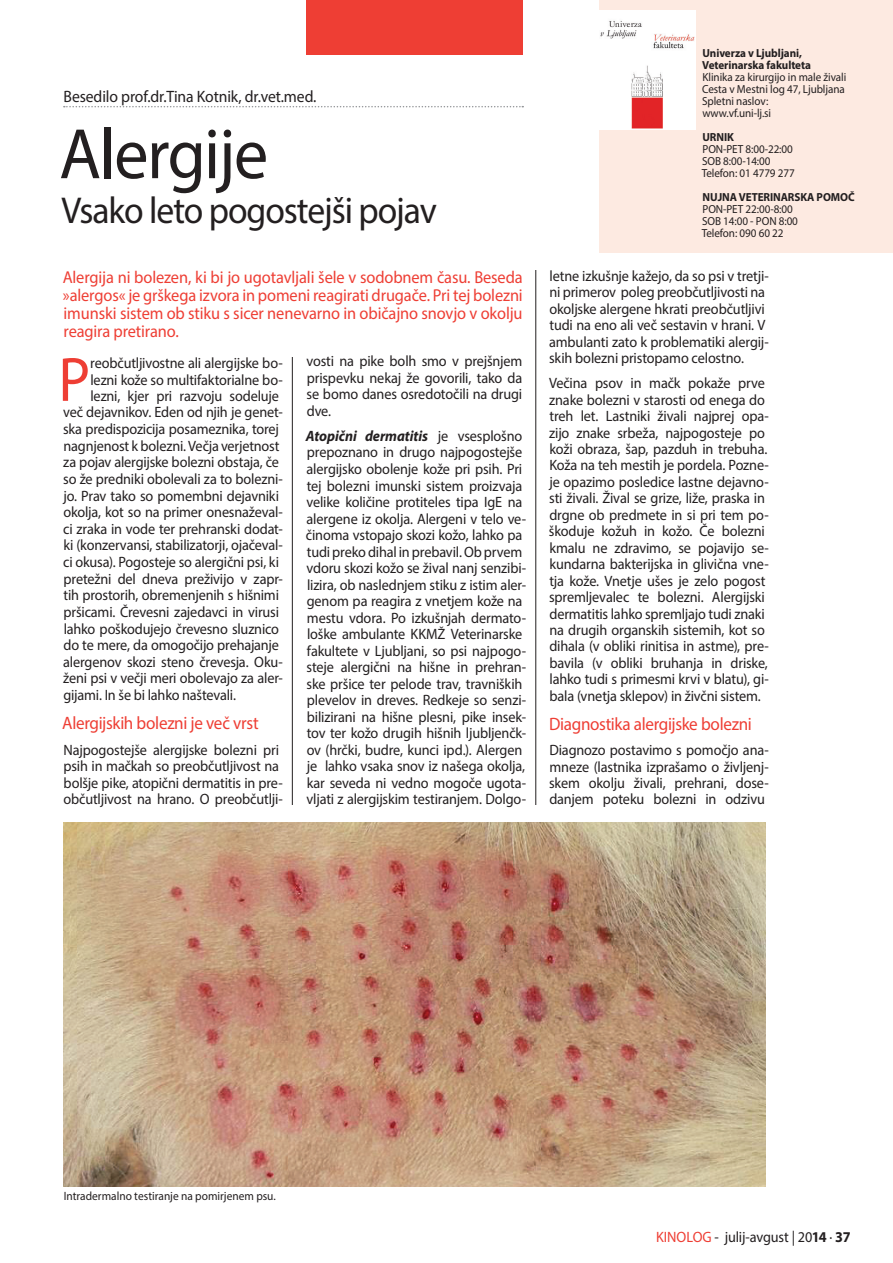
<style>
.page{position:relative;width:893px;height:1263px;background:#fff}
.page>*{position:absolute;margin:0;border:0;box-sizing:border-box;transform-origin:0 0}
.KINOLOG_-_NASLOV_ČLA{font:72px "Myriad Pro";letter-spacing:-.02em;color:#231f20;scale:.95 1}
.DELO_-_ČLANEK_-_teks{font:63px "Myriad Pro";color:#ee3e34;scale:.95 1}
.KINOLOG_-__PODNASLOV{font:37.5px "Myriad Pro";letter-spacing:-.03em;color:#231f20;scale:.95 1}
.KINOLOG_-_naslovi_zo{font:18px "Myriad Pro";letter-spacing:-.02em;color:#ee3e34;scale:.95 1}
.KINOLOG_-_UVODNIK{font:17.25px/18px "Myriad Pro";letter-spacing:-.005em;color:#ee3e34;text-align:justify;scale:.95 1}
.KINOLOG_-_AVTORJI{font:16.5px "Myriad Pro";letter-spacing:-.005em;color:#231f20;scale:.95 1}
.KINOLOG_tekoci_tekst{font:15px/16.5px "Myriad Pro";letter-spacing:-.01em;color:#231f20;scale:.95 1}
.DELO_-_ČLANEK_-_teks-2{font:15px "Myriad Pro";letter-spacing:-.015em;color:#231f20;scale:.95 1}
.LAYOUT_-_strani_desn{font:15px "Myriad Pro";letter-spacing:-.01em;color:#231f20;scale:.95 1}
.KINOLOG-fotografije{font:12px "Myriad Pro";color:#231f20;scale:.95 1}
.t1{font:11.7px/12px "Myriad Pro";letter-spacing:-.005em;color:#231f20;scale:.95 1}
.t2{font:700 11.7px/12px "Myriad Pro";letter-spacing:-.005em;color:#231f20;scale:.95 1}
.s1{font-weight:700;font-style:italic}
.s2{color:#ee3e34}
.s3{font-weight:700}
</style>
<div class="page">
<div style="left:306px;top:0;width:217px;height:54px;background:#ee3e34"></div>
<hr style="left:535px;top:270px;width:1px;height:534px;background:#231f20">
<svg style="left:64px;top:106px;width:459px;height:1px"></svg>
<hr style="left:292px;top:357px;width:1px;height:447px;background:#231f20">
<div style="left:600px;top:0;width:293px;height:253px;background:#fdeae1"></div>
<img style="left:600px;top:10px;width:95px;height:120px">
<img style="left:64px;top:823px;width:702px;height:363px">
<p class="KINOLOG_-_AVTORJI" style="left:64px;top:86px;width:268px">Besedilo prof.dr.Tina Kotnik, dr.vet.med.</p>
<p class="KINOLOG_-_NASLOV_ČLA" style="left:59px;top:110px;width:222px">Alergije</p>
<p class="KINOLOG_-__PODNASLOV" style="left:62px;top:188px;width:396px">Vsako leto pogostejši pojav</p>
<p class="KINOLOG_-_UVODNIK" style="left:63px;top:267px;width:486px">Alergija ni bolezen, ki bi jo ugotavljali šele v sodobnem času. Beseda »alergos« je grškega izvora in pomeni reagirati drugače. Pri tej bolezni imunski sistem ob stiku s sicer nenevarno in običajno snovjo v okolju reagira pretirano.</p>
<p class="DELO_-_ČLANEK_-_teks" style="left:58px;top:341px;width:35px">P</p>
<p class="DELO_-_ČLANEK_-_teks-2" style="left:90px;top:354px;width:204px">reobčutljivostne ali alergijske bo-</p>
<p class="KINOLOG_tekoci_tekst" style="left:306px;top:353px;width:229px;text-align:justify">vosti na pike bolh smo v prejšnjem prispevku nekaj že govorili, tako da se bomo danes osredotočili na drugi dve.</p>
<p class="KINOLOG_tekoci_tekst" style="left:306px;top:427px;width:233px"><span class="s1">Atopični dermatitis</span> je vsesplošno prepoznano in drugo najpogostejše alergijsko obolenje kože pri psih. Pri tej bolezni imunski sistem proizvaja velike količine protiteles tipa IgE na alergene iz okolja. Alergeni v telo ve&shy;činoma vstopajo skozi kožo, lahko pa tudi preko dihal in prebavil. Ob prvem vdoru skozi kožo se žival nanj senzibi&shy;lizira, ob naslednjem stiku z istim aler&shy;genom pa reagira z vnetjem kože na mestu vdora. Po izkušnjah dermato&shy;loške ambulante KKMŽ Veterinarske fakultete v Ljubljani, so psi najpogo&shy;steje alergični na hišne in prehran&shy;ske pršice ter pelode trav, travniških plevelov in dreves. Redkeje so senzi&shy;bilizirani na hišne plesni, pike insek&shy;tov ter kožo drugih hišnih ljubljenčk&shy;ov (hrčki, budre, kunci ipd.). Alergen je lahko vsaka snov iz našega okolja, kar seveda ni vedno mogoče ugota&shy;vljati z alergijskim testiranjem. Dolgo-</p>
<p class="DELO_-_ČLANEK_-_teks-2" style="left:90px;top:370px;width:204px">lezni kože so multifaktorialne bo-</p>
<p class="DELO_-_ČLANEK_-_teks-2" style="left:90px;top:387px;width:200px">lezni, kjer pri razvoju sodeluje</p>
<p class="DELO_-_ČLANEK_-_teks-2" style="left:63px;top:403px;width:233px">več dejavnikov. Eden od njih je genet-</p>
<p class="DELO_-_ČLANEK_-_teks-2" style="left:63px;top:420px;width:229px">ska predispozicija posameznika, torej</p>
<p class="DELO_-_ČLANEK_-_teks-2" style="left:64px;top:436px;width:229px">nagnjenost k bolezni. Večja verjetnost</p>
<p class="DELO_-_ČLANEK_-_teks-2" style="left:63px;top:453px;width:228px">za pojav alergijske bolezni obstaja, če</p>
<p class="DELO_-_ČLANEK_-_teks-2" style="left:63px;top:470px;width:233px">so že predniki obolevali za to bolezni-</p>
<p class="DELO_-_ČLANEK_-_teks-2" style="left:63px;top:486px;width:228px">jo. Prav tako so pomembni dejavniki</p>
<p class="DELO_-_ČLANEK_-_teks-2" style="left:63px;top:503px;width:232px">okolja, kot so na primer onesnaževal-</p>
<p class="DELO_-_ČLANEK_-_teks-2" style="left:63px;top:519px;width:233px">ci zraka in vode ter prehranski dodat-</p>
<p class="DELO_-_ČLANEK_-_teks-2" style="left:64px;top:536px;width:232px">ki (konzervansi, stabilizatorji, ojačeval-</p>
<p class="DELO_-_ČLANEK_-_teks-2" style="left:63px;top:553px;width:229px">ci okusa). Pogosteje so alergični psi, ki</p>
<p class="DELO_-_ČLANEK_-_teks-2" style="left:64px;top:569px;width:232px">pretežni del dneva preživijo v zapr-</p>
<p class="DELO_-_ČLANEK_-_teks-2" style="left:64px;top:586px;width:228px">tih prostorih, obremenjenih s hišnimi</p>
<p class="DELO_-_ČLANEK_-_teks-2" style="left:64px;top:603px;width:228px">pršicami. Črevesni zajedavci in virusi</p>
<p class="DELO_-_ČLANEK_-_teks-2" style="left:64px;top:619px;width:228px">lahko poškodujejo črevesno sluznico</p>
<p class="DELO_-_ČLANEK_-_teks-2" style="left:63px;top:636px;width:228px">do te mere, da omogočijo prehajanje</p>
<p class="DELO_-_ČLANEK_-_teks-2" style="left:63px;top:652px;width:233px">alergenov skozi steno črevesja. Oku-</p>
<p class="DELO_-_ČLANEK_-_teks-2" style="left:63px;top:669px;width:232px">ženi psi v večji meri obolevajo za aler-</p>
<p class="DELO_-_ČLANEK_-_teks-2" style="left:63px;top:686px;width:183px">gijami. In še bi lahko naštevali.</p>
<p class="KINOLOG_-_naslovi_zo" style="left:62px;top:712px;width:208px">Alergijskih bolezni je več vrst</p>
<p class="KINOLOG_tekoci_tekst" style="left:63px;top:741px;width:232px">Najpogostejše alergijske bolezni pri psih in mačkah so preobčutljivost na bolšje pike, atopični dermatitis in pre&shy;občutljivost na hrano. O preobčutlji-</p>
<p class="t2" style="left:702px;top:46px;width:116px">Univerza v Ljubljani,<br>Veterinarska fakulteta</p>
<p class="t1" style="left:702px;top:70px;width:153px">Klinika za kirurgijo in male živali</p>
<p class="t1" style="left:702px;top:82px;width:152px">Cesta v Mestni log 47, Ljubljana</p>
<p class="t1" style="left:702px;top:94px;width:74px">Spletni naslov: www.vf.uni-lj.si</p>
<p class="t2" style="left:702px;top:130px;width:35px">URNIK</p>
<p class="t1" style="left:702px;top:142px;width:97px">PON-PET 8:00-22:00</p>
<p class="t1" style="left:702px;top:154px;width:74px">SOB 8:00-14:00</p>
<p class="t1" style="left:702px;top:166px;width:99px">Telefon: 01 4779 277</p>
<p class="t2" style="left:703px;top:190px;width:162px">NUJNA VETERINARSKA POMOČ</p>
<p class="t1" style="left:702px;top:202px;width:97px">PON-PET 22:00-8:00</p>
<p class="t1" style="left:702px;top:214px;width:102px">SOB 14:00 - PON 8:00</p>
<p class="t1" style="left:702px;top:226px;width:88px">Telefon: 090 60 22</p>
<p class="KINOLOG_tekoci_tekst" style="left:549px;top:267px;width:233px">letne izkušnje kažejo, da so psi v tretji&shy;ni primerov poleg preobčutljivosti na okoljske alergene hkrati preobčutljivi tudi na eno ali več sestavin v hrani. V ambulanti zato k problematiki alergij&shy;skih bolezni pristopamo celostno.</p>
<p class="KINOLOG_tekoci_tekst" style="left:549px;top:375px;width:233px">Večina psov in mačk pokaže prve znake bolezni v starosti od enega do treh let. Lastniki živali najprej opa&shy;zijo znake srbeža, najpogosteje po koži obraza, šap, pazduh in trebuha.<br>Koža na teh mestih je pordela. Pozne&shy;je opazimo posledice lastne dejavno&shy;sti živali. Žival se grize, liže, praska in drgne ob predmete in si pri tem po&shy;škoduje kožuh in kožo. Če bolezni kmalu ne zdravimo, se pojavijo se&shy;kundarna bakterijska in glivična vne&shy;tja kože. Vnetje ušes je zelo pogost spremljevalec te bolezni. Alergijski dermatitis lahko spremljajo tudi znaki na drugih organskih sistemih, kot so dihala (v obliki rinitisa in astme), pre&shy;bavila (v obliki bruhanja in driske, lahko tudi s primesmi krvi v blatu), gi&shy;bala (vnetja sklepov) in živčni sistem.</p>
<p class="KINOLOG_-_naslovi_zo" style="left:549px;top:713px;width:215px">Diagnostika alergijske bolezni</p>
<p class="KINOLOG_tekoci_tekst" style="left:549px;top:741px;width:233px;text-align:justify">Diagnozo postavimo s pomočjo ana&shy;mneze (lastnika izprašamo o življenj&shy;skem okolju živali, prehrani, dose&shy;danjem poteku bolezni in odzivu</p>
<p class="KINOLOG-fotografije" style="left:64px;top:1188px;width:225px">Intradermalno testiranje na pomirjenem psu.</p>
<p class="LAYOUT_-_strani_desn" style="left:656px;top:1227px;width:206px"><span class="s2">KINOLOG</span> - julij-avgust | 20<span class="s3">14</span> · <span class="s3">37</span></p>
</div>
